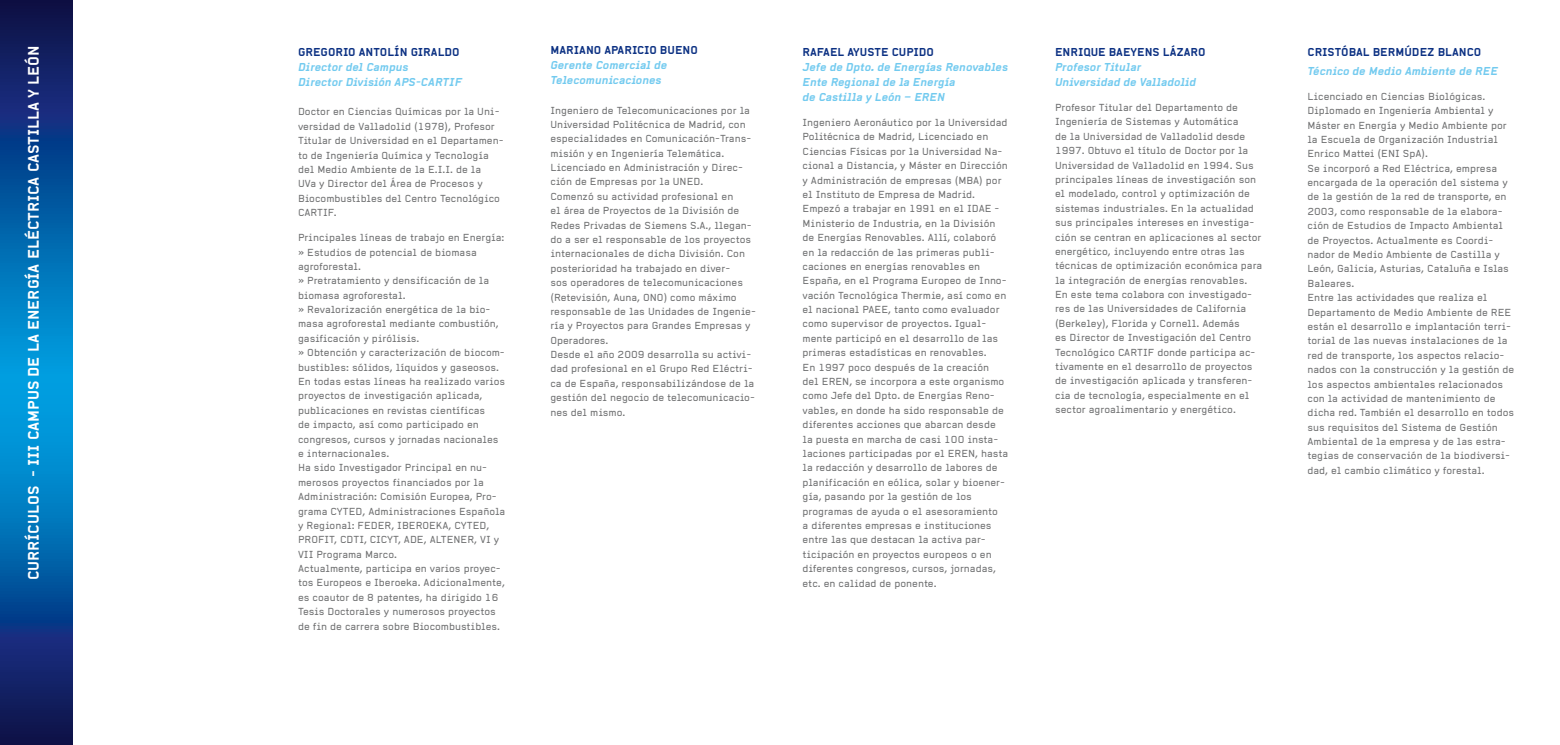
<style>
.page{position:relative;width:1560px;height:745px;background:#fff}
.page>*{position:absolute;margin:0;border:0;box-sizing:border-box;transform-origin:0 0}
.t1{font:700 15px "Alpha Headline Pro";color:#fff}
.t2{font:italic 700 11.25px/15px "Alpha Headline Pro";color:#72caef}
.t3{font:700 11.25px "Alpha Headline Pro";color:#0c3183}
.t4{font:10px/14.4px "Alpha Headline Pro";color:#707172}
</style>
<div class="page">
<svg style="left:0;top:0;width:72px;height:744px;background:#06579c"></svg>
<h1 class="t1" style="left:24px;top:580px;width:536px;rotate:-90deg">CURRÍCULOS - III CAMPUS DE LA ENERGÍA ELÉCTRICA CASTILLA Y LEÓN</h1>
<p class="t3" style="left:298px;top:45px;width:163px">GREGORIO ANTOLÍN GIRALDO</p>
<p class="t2" style="left:298px;top:59px;width:165px">Director del Campus<br>Director División APS-CARTIF</p>
<p class="t4" style="left:298px;top:104px;width:207px">Doctor en Ciencias Químicas por la Uni&shy;versidad de Valladolid (1978), Profesor Titular de Universidad en el Departamen&shy;to de Ingeniería Química y Tecnología del Medio Ambiente de la E.I.I. de la<br>UVa y Director del Área de Procesos y Biocombustibles del Centro Tecnológico CARTIF.</p>
<p class="t4" style="left:298px;top:230px;width:209px">Principales líneas de trabajo en Energía: » Estudios de potencial de biomasa agroforestal.<br>» Pretratamiento y densificación de la biomasa agroforestal.<br>» Revalorización energética de la bio&shy;masa agroforestal mediante combustión, gasificación y pirólisis.<br>» Obtención y caracterización de biocom&shy;bustibles: sólidos, líquidos y gaseosos.<br>En todas estas líneas ha realizado varios proyectos de investigación aplicada, publicaciones en revistas científicas<br>de impacto, así como participado en congresos, cursos y jornadas nacionales e internacionales.<br>Ha sido Investigador Principal en nu&shy;merosos proyectos financiados por la Administración: Comisión Europea, Pro&shy;grama CYTED, Administraciones Española y Regional: FEDER, IBEROEKA, CYTED, PROFIT, CDTI, CICYT, ADE, ALTENER, VI y VII Programa Marco.<br>Actualmente, participa en varios proyec&shy;tos Europeos e Iberoeka. Adicionalmente, es coautor de 8 patentes, ha dirigido 16<br>Tesis Doctorales y numerosos proyectos de fin de carrera sobre Biocombustibles.</p>
<p class="t3" style="left:550px;top:43px;width:149px">MARIANO APARICIO BUENO</p>
<p class="t2" style="left:550px;top:57px;width:118px">Gerente Comercial de<br>Telecomunicaciones</p>
<p class="t4" style="left:550px;top:103px;width:207px">Ingeniero de Telecomunicaciones por la Universidad Politécnica de Madrid, con especialidades en Comunicación-Trans&shy;misión y en Ingeniería Telemática.<br>Licenciado en Administración y Direc&shy;ción de Empresas por la UNED.<br>Comenzó su actividad profesional en<br>el área de Proyectos de la División de Redes Privadas de Siemens S.A., llegan&shy;do a ser el responsable de los proyectos internacionales de dicha División. Con posterioridad ha trabajado en diver-<br>sos operadores de telecomunicaciones (Retevisión, Auna, ONO) como máximo responsable de las Unidades de Ingenie&shy;ría y Proyectos para Grandes Empresas y Operadores.<br>Desde el año 2009 desarrolla su activi&shy;dad profesional en el Grupo Red Eléctri&shy;ca de España, responsabilizándose de la gestión del negocio de telecomunicacio&shy;nes del mismo.</p>
<p class="t3" style="left:802px;top:45px;width:133px">RAFAEL AYUSTE CUPIDO</p>
<p class="t2" style="left:802px;top:59px;width:207px">Jefe de Dpto. de Energías Renovables<br>Ente Regional de la Energía<br>de Castilla y León – EREN</p>
<p class="t4" style="left:802px;top:115px;width:207px">Ingeniero Aeronáutico por la Universidad Politécnica de Madrid, Licenciado en Ciencias Físicas por la Universidad Na&shy;cional a Distancia, y Máster en Dirección y Administración de empresas (MBA) por el Instituto de Empresa de Madrid.<br>Empezó a trabajar en 1991 en el IDAE - Ministerio de Industria, en la División de Energías Renovables. Allí, colaboró en la redacción de las primeras publi&shy;caciones en energías renovables en España, en el Programa Europeo de Inno&shy;vación Tecnológica Thermie, así como en el nacional PAEE, tanto como evaluador como supervisor de proyectos. Igual&shy;mente participó en el desarrollo de las primeras estadísticas en renovables.<br>En 1997 poco después de la creación<br>del EREN, se incorpora a este organismo como Jefe del Dpto. de Energías Reno&shy;vables, en donde ha sido responsable de diferentes acciones que abarcan desde la puesta en marcha de casi 100 insta&shy;laciones participadas por el EREN, hasta la redacción y desarrollo de labores de planificación en eólica, solar y bioener&shy;gía, pasando por la gestión de los programas de ayuda o el asesoramiento<br>a diferentes empresas e instituciones entre las que destacan la activa par&shy;ticipación en proyectos europeos o en diferentes congresos, cursos, jornadas, etc. en calidad de ponente.</p>
<p class="t3" style="left:1054px;top:45px;width:152px">ENRIQUE BAEYENS LÁZARO</p>
<p class="t2" style="left:1054px;top:59px;width:143px">Profesor Titular<br>Universidad de Valladolid</p>
<p class="t4" style="left:1054px;top:100px;width:209px">Profesor Titular del Departamento de Ingeniería de Sistemas y Automática<br>de la Universidad de Valladolid desde 1997. Obtuvo el título de Doctor por la Universidad de Valladolid en 1994. Sus principales líneas de investigación son el modelado, control y optimización de sistemas industriales. En la actualidad sus principales intereses en investiga&shy;ción se centran en aplicaciones al sector energético, incluyendo entre otras las técnicas de optimización económica para la integración de energías renovables.<br>En este tema colabora con investigado&shy;res de las Universidades de California (Berkeley), Florida y Cornell. Además<br>es Director de Investigación del Centro Tecnológico CARTIF donde participa ac&shy;tivamente en el desarrollo de proyectos de investigación aplicada y transferen&shy;cia de tecnología, especialmente en el sector agroalimentario y energético.</p>
<p class="t3" style="left:1307px;top:45px;width:175px">CRISTÓBAL BERMÚDEZ BLANCO</p>
<p class="t2" style="left:1307px;top:63px;width:192px">Técnico de Medio Ambiente de REE</p>
<p class="t4" style="left:1307px;top:89px;width:208px">Licenciado en Ciencias Biológicas.<br>Diplomado en Ingeniería Ambiental y Máster en Energía y Medio Ambiente por la Escuela de Organización Industrial Enrico Mattei (ENI SpA).<br>Se incorporó a Red Eléctrica, empresa encargada de la operación del sistema y de la gestión de la red de transporte, en 2003, como responsable de la elabora&shy;ción de Estudios de Impacto Ambiental de Proyectos. Actualmente es Coordi&shy;nador de Medio Ambiente de Castilla y León, Galicia, Asturias, Cataluña e Islas Baleares.<br>Entre las actividades que realiza el Departamento de Medio Ambiente de REE están el desarrollo e implantación terri&shy;torial de las nuevas instalaciones de la red de transporte, los aspectos relacio&shy;nados con la construcción y la gestión de los aspectos ambientales relacionados con la actividad de mantenimiento de dicha red. También el desarrollo en todos sus requisitos del Sistema de Gestión Ambiental de la empresa y de las estra&shy;tegias de conservación de la biodiversi&shy;dad, el cambio climático y forestal.</p>
</div>
